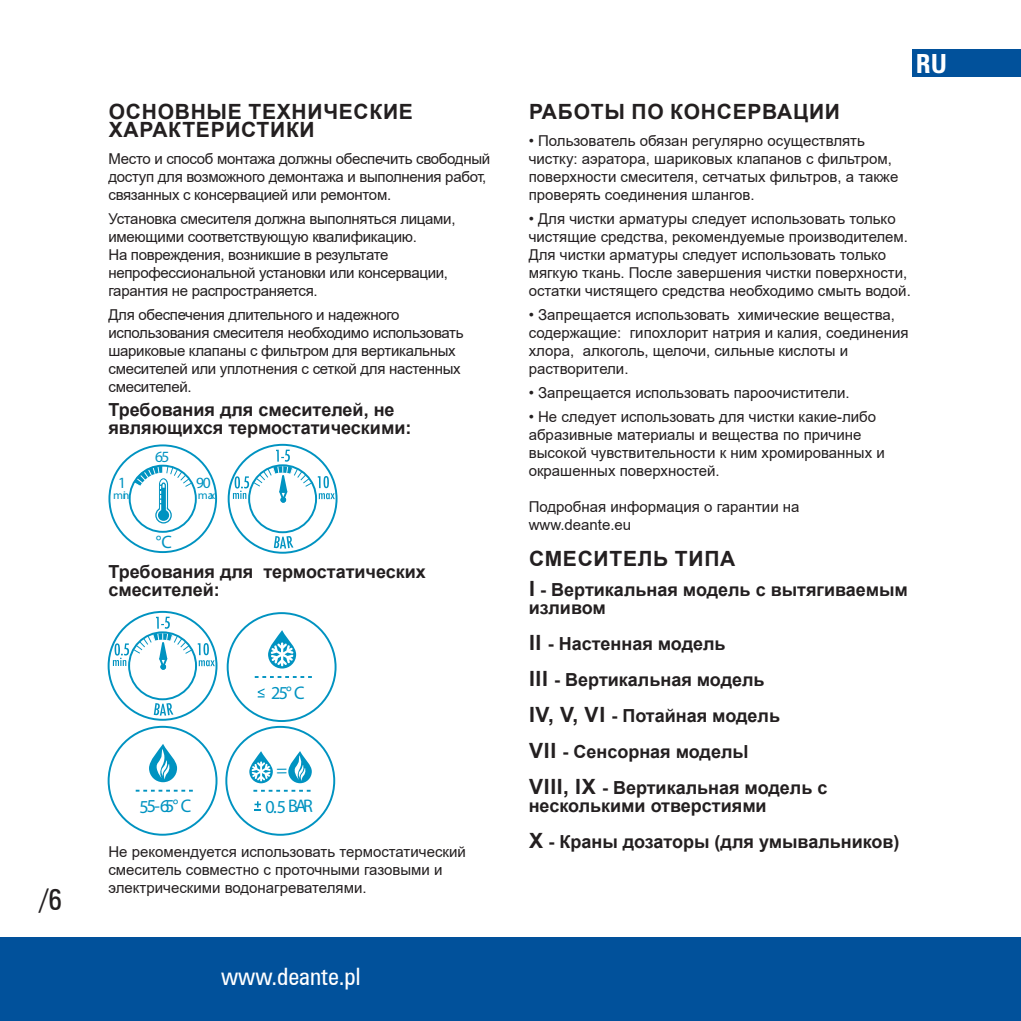
<style>
.page{position:relative;width:1021px;height:1021px;background:#fff}
.page>*{position:absolute;margin:0;border:0;box-sizing:border-box;transform-origin:0 0}
.t1{font:30px "Zurich Cn AT";color:#231f20}
.t2{font:24px "Zurich Cn AT";color:#fff}
.t3{font:700 24px "Zurich Cn PL";color:#fff}
.t4{font:700 21px "Arial";letter-spacing:.035em;color:#231f20}
.t5{font:18.3px "Myriad Pro";color:#0093c1}
.t6{font:700 18px/36px "Arial";color:#231f20}
.t7{font:18px "Myriad Pro";color:#0093c1}
.t8{font:15px/18px "Arial";color:#231f20}
.t9{font:15px/18px "Arial";letter-spacing:-.02em;color:#231f20}
.t10{font:11.4px "Myriad Pro";color:#0093c1;scale:1.05 1}
.s1{font-size:21px}
</style>
<div class="page">
<div style="left:0;top:936px;width:1020px;height:84px;background:#01519b"></div>
<div style="left:108px;top:611px;width:109px;height:109px;border:2px solid #0093c1;border-radius:50%"></div>
<div style="left:128px;top:631px;width:69px;height:69px;border:2px solid #0093c1;border-radius:50%"></div>
<svg style="left:154px;top:703px;width:19px;height:12px"></svg>
<svg style="left:198px;top:643px;width:17px;height:23px"></svg>
<svg style="left:113px;top:616px;width:79px;height:53px"></svg>
<div style="left:227px;top:612px;width:109px;height:110px;border:2px solid #0093c1;border-radius:50%"></div>
<svg style="left:255px;top:676px;width:57px;height:2px"></svg>
<svg style="left:268px;top:630px;width:28px;height:38px"></svg>
<svg style="left:258px;top:688px;width:6px;height:9px"></svg>
<svg style="left:149px;top:743px;width:28px;height:39px"></svg>
<svg style="left:154px;top:749px;width:17px;height:30px"></svg>
<div style="left:108px;top:725px;width:109px;height:110px;border:2px solid #0093c1;border-radius:50%"></div>
<svg style="left:136px;top:789px;width:57px;height:2px"></svg>
<div style="left:225px;top:726px;width:110px;height:109px;border:2px solid #0093c1;border-radius:50%"></div>
<svg style="left:253px;top:789px;width:57px;height:2px"></svg>
<svg style="left:288px;top:751px;width:24px;height:32px"></svg>
<svg style="left:254px;top:801px;width:7px;height:9px"></svg>
<div style="left:228px;top:444px;width:109px;height:109px;border:2px solid #0093c1;border-radius:50%"></div>
<div style="left:248px;top:464px;width:69px;height:69px;border:2px solid #0093c1;border-radius:50%"></div>
<svg style="left:274px;top:536px;width:19px;height:12px"></svg>
<svg style="left:318px;top:476px;width:17px;height:23px"></svg>
<svg style="left:233px;top:449px;width:79px;height:53px"></svg>
<div style="left:108px;top:444px;width:109px;height:109px;border:2px solid #0093c1;border-radius:50%"></div>
<div style="left:129px;top:464px;width:68px;height:69px;border:2px solid #0093c1;border-radius:50%"></div>
<div style="left:912px;top:49px;width:108px;height:28px;background:#01519b"></div>
<svg style="left:249px;top:751px;width:57px;height:32px"></svg>
<svg style="left:134px;top:451px;width:76px;height:73px"></svg>
<h1 class="t1" style="left:40px;top:881px;width:24px">/6</h1>
<h3 class="t4" style="left:109px;top:97px;width:34px">Основн</h3>
<h3 class="t4" style="left:207px;top:97px;width:101px">ые технические</h3>
<h3 class="t4" style="left:109px;top:115px;width:31px">характеристики</h3>
<p class="t9" style="left:108px;top:150px;width:383px">Место и способ монтажа должны обеспечить свободный доступ для возможного демонтажа и выполнения работ, связанных с консервацией или ремонтом.</p>
<p class="t9" style="left:108px;top:210px;width:348px">Установка смесителя должна выполняться лицами, имеющими соответствующую квалификацию.<br>На повреждения, возникшие в результате непрофессиональной установки или консервации, гарантия не распространяется.</p>
<p class="t9" style="left:108px;top:306px;width:356px">Для обеспечения длительного и надежного использования смесителя необходимо использовать шариковые клапаны с фильтром для вертикальных смесителей или уплотнения с сеткой для настенных смесителей.</p>
<p class="t6" style="left:108px;top:401px;width:304px;line-height:18px">Требования для смесителей, не являющихся термостатическими:</p>
<p class="t10" style="left:113px;top:488px;width:17px">min</p>
<p class="t10" style="left:198px;top:488px;width:18px">max</p>
<p class="t7" style="left:156px;top:531px;width:18px">°C</p>
<p class="t6" style="left:108px;top:563px;width:319px;line-height:18px">Требования для термостатических смесителей:</p>
<p class="t5" style="left:271px;top:681px;width:35px;rotate:-1deg">25° C</p>
<p class="t5" style="left:139px;top:795px;width:53px;rotate:-1deg">55-65° C</p>
<p class="t5" style="left:265px;top:795px;width:49px;rotate:-1deg">0.5 BAR</p>
<p class="t8" style="left:108px;top:843px;width:359px">Не рекомендуется использовать термостатический смеситель совместно с проточными газовыми и электрическими водонагревателями.</p>
<h2 class="t2" style="left:221px;top:962px;width:141px">www.deante.pl</h2>
<h2 class="t3" style="left:915px;top:47px;width:33px">RU</h2>
<h3 class="t4" style="left:529px;top:97px;width:158px">Работы по консервации</h3>
<p class="t8" style="left:528px;top:132px;width:371px">• Пользователь обязан регулярно осуществлять чистку: аэратора, шариковых клапанов с фильтром, поверхности смесителя, сетчатых фильтров, а также проверять соединения шлангов.</p>
<p class="t8" style="left:528px;top:210px;width:383px">• Для чистки арматуры следует использовать только чистящие средства, рекомендуемые производителем.<br>Для чистки арматуры следует использовать только мягкую ткань. После завершения чистки поверхности, остатки чистящего средства необходимо смыть водой.</p>
<p class="t8" style="left:528px;top:306px;width:381px">• Запрещается использовать химические вещества, содержащие: гипохлорит натрия и калия, соединения хлора, алкоголь, щелочи, сильные кислоты и растворители.</p>
<p class="t8" style="left:528px;top:384px;width:322px">• Запрещается использовать пароочистители.</p>
<p class="t8" style="left:528px;top:408px;width:357px">• Не следует использовать для чистки какие-либо абразивные материалы и вещества по причине высокой чувствительности к ним хромированных и окрашенных поверхностей.</p>
<p class="t8" style="left:528px;top:498px;width:272px">Подробная информация о гарантии на www.deante.eu</p>
<h3 class="t4" style="left:529px;top:544px;width:32px">Смесител</h3>
<h3 class="t4" style="left:653px;top:544px;width:38px">ь типа</h3>
<p class="t6" style="left:528px;top:581px;width:380px;line-height:18px"><span class="s1">I</span> - Вертикальная модель с вытягиваемым изливом</p>
<p class="t6" style="left:529px;top:626px;width:300px"><span class="s1">II</span> - Настенная модель<br><span class="s1">III</span> - Вертикальная модель<br><span class="s1">IV, V, VI</span> - Потайная модель<br><span class="s1">VII</span> - Сенсорная модельl<br><span class="s1">VIII, IX</span> - Вертикальная модель с</p>
<p class="t6" style="left:528px;top:788px;width:372px">несколькими отверстиями<br><span class="s1">X</span> - Краны дозаторы (для умывальников)</p>
</div>
